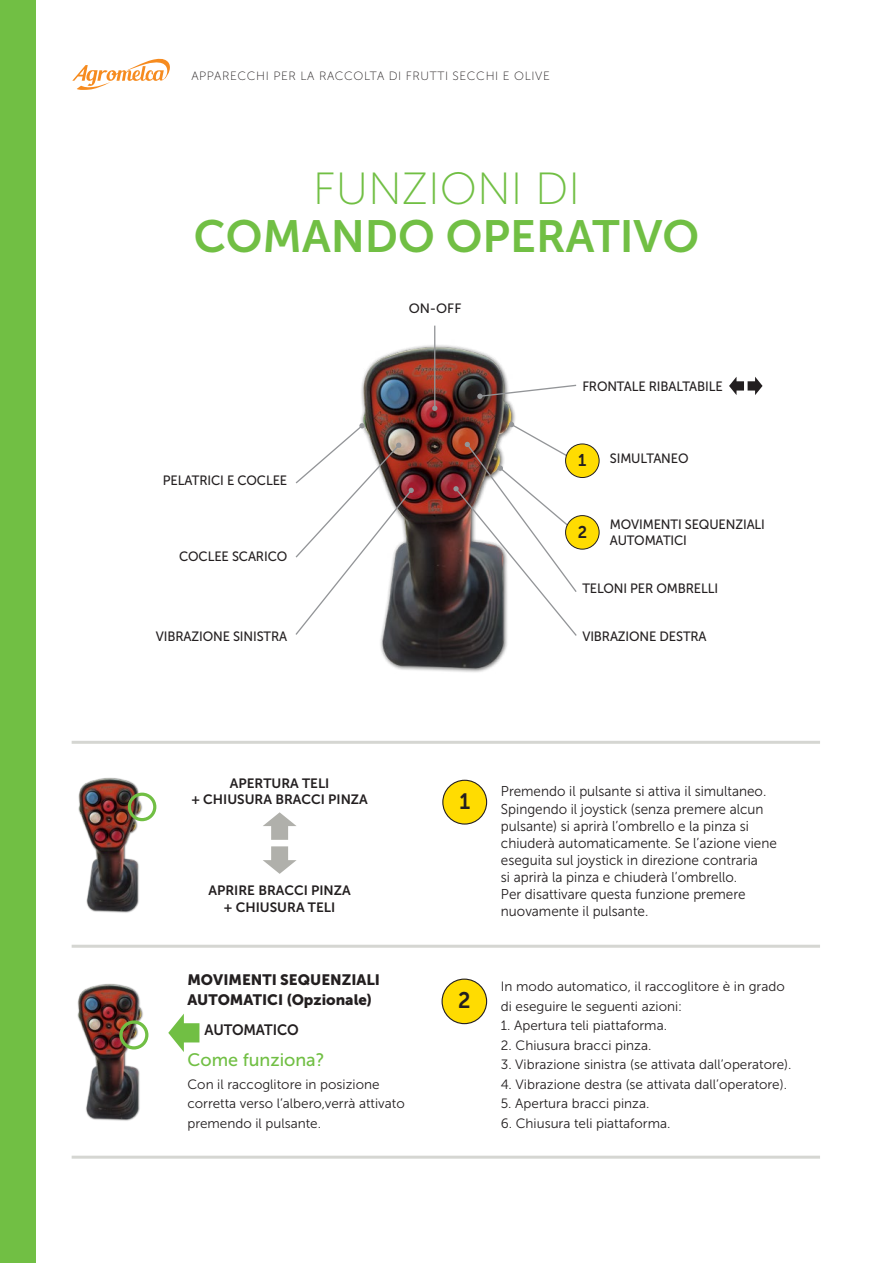
<style>
.page{position:relative;width:893px;height:1263px;background:#fff}
.page>*{position:absolute;margin:0;border:0;box-sizing:border-box;transform-origin:0 0}
.Titular{font:45px/48px "Museo Sans 700";color:#71bf44;text-align:center}
.t1{font:22.5px "Museo Sans 700";color:#231f20;scale:.95 1}
.t2{font:22.2px "Museo Sans 700";color:#231f20;scale:.95 1}
.Texto{font:18px "Museo Sans 500";color:#71bf44}
.t3{font:16.95px "Museo Sans 700";color:#231f20;scale:.95 1}
.Texto-2{font:15px/19.5px "Museo Sans 900";color:#231f20}
.t4{font:15px "Museo Sans 700";letter-spacing:-.01em;color:#231f20;scale:.95 1}
.Texto-3{font:14.25px/17.1px "Museo Sans 300";color:#231f20;scale:.95 1}
.Texto-4{font:13.5px/19.5px "Museo Sans 300";color:#231f20}
.Texto-5{font:13.5px "Museo Sans 500";letter-spacing:-.01em;color:#231f20;scale:.95 1}
.Texto-6{font:13.5px/16.2px "Museo Sans 700";color:#231f20;text-align:center}
.Titular-2{font:13.5px "Museo Sans 500";letter-spacing:-.01em;color:#231f20;scale:.95 1}
.Texto-7{font:13.5px "Museo Sans 500";letter-spacing:-.01em;color:#231f20}
.t5{font:12px "Museo Sans 100";letter-spacing:.05em;color:#231f20}
.s1{font-family:"Museo Sans 100"}
</style>
<div class="page">
<svg style="left:168px;top:1013px;width:31px;height:39px"></svg>
<svg style="left:263px;top:812px;width:33px;height:28px"></svg>
<svg style="left:263px;top:846px;width:34px;height:28px"></svg>
<div style="left:443px;top:780px;width:44px;height:44px;background:#ffdc01;border-radius:50%"></div>
<div style="left:442px;top:780px;width:45px;height:44px;border:1px solid #231f20;border-radius:50%"></div>
<div style="left:442px;top:979px;width:45px;height:45px;background:#ffdc01;border-radius:50%"></div>
<div style="left:442px;top:978px;width:45px;height:46px;border:1px solid #231f20;border-radius:50%"></div>
<img style="left:361px;top:340px;width:154px;height:332px">
<svg style="left:295px;top:423px;width:119px;height:213px"></svg>
<hr style="left:434px;top:326px;width:1px;height:82px;background:#939598">
<svg style="left:432px;top:406px;width:5px;height:5px"></svg>
<div style="left:566px;top:444px;width:33px;height:33px;background:#ffdc01;border-radius:50%"></div>
<div style="left:565px;top:443px;width:34px;height:35px;border:1px solid #231f20;border-radius:50%"></div>
<div style="left:566px;top:516px;width:33px;height:33px;background:#ffdc01;border-radius:50%"></div>
<div style="left:565px;top:515px;width:34px;height:35px;border:1px solid #231f20;border-radius:50%"></div>
<svg style="left:453px;top:422px;width:126px;height:215px"></svg>
<hr style="left:72px;top:741px;width:748px;height:3px;background:#d5d6d2">
<hr style="left:72px;top:1156px;width:748px;height:3px;background:#d5d6d2">
<hr style="left:72px;top:945px;width:748px;height:3px;background:#d5d6d2">
<img style="left:78px;top:777px;width:72px;height:136px">
<div style="left:128px;top:793px;width:28px;height:28px;border:3px solid #71bf44;border-radius:50%"></div>
<img style="left:77px;top:983px;width:72px;height:138px">
<div style="left:119px;top:1020px;width:29px;height:29px;border:3px solid #71bf44;border-radius:50%"></div>
<svg style="left:477px;top:384px;width:100px;height:15px"></svg>
<svg style="left:729px;top:377px;width:33px;height:18px"></svg>
<svg style="left:72px;top:58px;width:98px;height:32px"></svg>
<div style="left:0;top:0;width:36px;height:1263px;background:#71bf44"></div>
<p class="t5" style="left:191px;top:70px;width:360px">APPARECCHI PER LA RACCOLTA DI FRUTTI SECCHI E OLIVE</p>
<p class="Titular" style="left:194px;top:164px;width:507px"><span class="s1">FUNZIONI DI<br></span>COMANDO OPERATIVO</p>
<p class="Texto-5" style="left:163px;top:473px;width:132px">PELATRICI E COCLEE</p>
<p class="Texto-5" style="left:179px;top:548px;width:115px">COCLEE SCARICO</p>
<p class="Texto-7" style="left:409px;top:301px;width:54px">ON-OFF</p>
<p class="Texto-5" style="left:582px;top:379px;width:149px">FRONTALE RIBALTABILE</p>
<p class="t3" style="left:578px;top:451px;width:10px">1</p>
<p class="Texto-5" style="left:610px;top:451px;width:84px">SIMULTANEO</p>
<p class="Texto-5" style="left:610px;top:517px;width:165px">MOVIMENTI SEQUENZIALI</p>
<p class="Texto-5" style="left:610px;top:533px;width:83px">AUTOMATICI</p>
<p class="Texto-5" style="left:582px;top:581px;width:144px">TELONI PER OMBRELLI</p>
<p class="t3" style="left:578px;top:522px;width:11px">2</p>
<p class="Titular-2" style="left:156px;top:629px;width:140px">VIBRAZIONE SINISTRA</p>
<p class="Texto-5" style="left:582px;top:629px;width:132px">VIBRAZIONE DESTRA</p>
<p class="Texto-6" style="left:191px;top:775px;width:178px">APERTURA TELI<br>+ CHIUSURA BRACCI PINZA</p>
<p class="Texto-6" style="left:208px;top:882px;width:144px">APRIRE BRACCI PINZA + CHIUSURA TELI</p>
<p class="Texto-2" style="left:187px;top:970px;width:194px">MOVIMENTI SEQUENZIALI<br>AUTOMATICI (Opzionale)</p>
<p class="t4" style="left:205px;top:1021px;width:101px">AUTOMATICO</p>
<p class="Texto" style="left:187px;top:1049px;width:139px">Come funziona?</p>
<p class="Texto-4" style="left:187px;top:1074px;width:219px">Con il raccoglitore in posizione corretta verso l’albero,verrà attivato premendo il pulsante.</p>
<p class="t2" style="left:459px;top:789px;width:13px">1</p>
<p class="t1" style="left:458px;top:988px;width:15px">2</p>
<p class="Texto-3" style="left:501px;top:783px;width:292px">Premendo il pulsante si attiva il simultaneo.<br>Spingendo il joystick (senza premere alcun pulsante) si aprirà l’ombrello e la pinza si chiuderà automaticamente. Se l’azione viene eseguita sul joystick in direzione contraria<br>si aprirà la pinza e chiuderà l’ombrello.<br>Per disattivare questa funzione premere nuovamente il pulsante.</p>
<p class="Texto-4" style="left:501px;top:977px;width:285px">In modo automatico, il raccoglitore è in grado di eseguire le seguenti azioni:</p>
<p class="Texto-4" style="left:501px;top:1016px;width:168px">1. Apertura teli piattaforma.</p>
<p class="Texto-4" style="left:501px;top:1035px;width:152px">2. Chiusura bracci pinza.</p>
<p class="Texto-4" style="left:501px;top:1055px;width:292px">3. Vibrazione sinistra (se attivata dall’operatore).</p>
<p class="Texto-4" style="left:501px;top:1074px;width:288px">4. Vibrazione destra (se attivata dall’operatore).</p>
<p class="Texto-4" style="left:501px;top:1094px;width:150px">5. Apertura bracci pinza.</p>
<p class="Texto-4" style="left:501px;top:1113px;width:171px">6. Chiusura teli piattaforma.</p>
</div>
